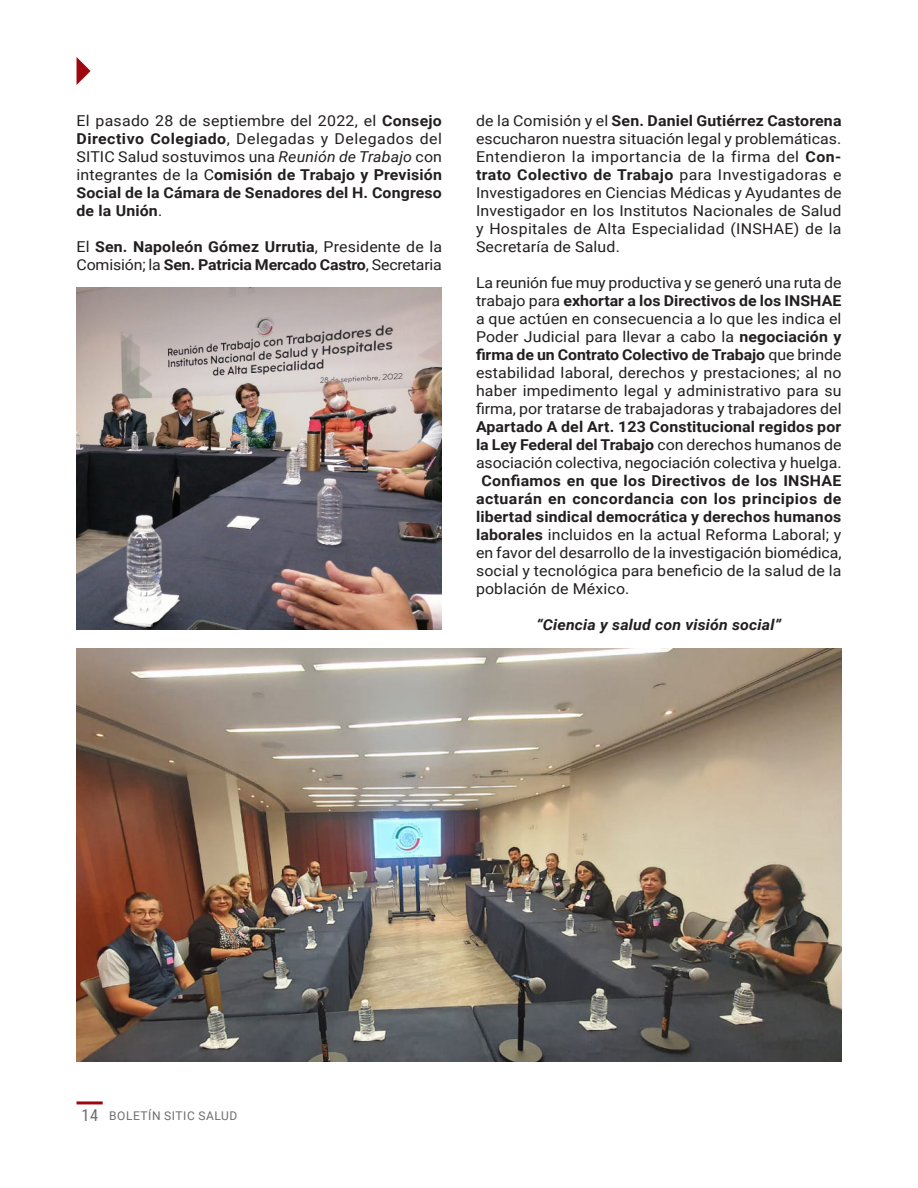
<style>
.page{position:relative;width:918px;height:1188px;background:#fff}
.page>*{position:absolute;margin:0;border:0;box-sizing:border-box;transform-origin:0 0}
.t1{font:16.5px "Roboto Condensed";color:#6c6d70}
.t2{font:15px/18px "Roboto";letter-spacing:.01em;color:#231f20;text-align:justify;scale:1.06 1}
.t3{font:700 15px/18px "Roboto";letter-spacing:.01em;color:#231f20;text-align:justify;scale:1.06 1}
.t4{font:700 15px/18px "Roboto";letter-spacing:-.01em;color:#231f20;scale:1.06 1}
.t5{font:italic 700 15px "Roboto";letter-spacing:.01em;color:#231f20;scale:1.06 1}
.t6{font:12px "Roboto";letter-spacing:.045em;color:#6c6d70}
.s1{font-weight:400}
.s2{font-weight:400;font-style:italic}
.s3{font-weight:700}
</style>
<div class="page">
<img style="left:77px;top:648px;width:764px;height:414px">
<img style="left:77px;top:288px;width:365px;height:342px">
<hr style="left:77px;top:1101px;width:26px;height:3px;background:#9d070d">
<svg style="left:77px;top:57px;width:14px;height:28px"></svg>
<p class="t3" style="left:77px;top:111px;width:346px"><span class="s1">El pasado 28 de septiembre del 2022, el</span> Consejo Directivo Colegiado<span class="s1">, Delegadas y Delegados del SITIC Salud sostuvimos una</span> <span class="s2">Reunión de Trabajo</span> <span class="s1">con integrantes de la C</span>omisión de Trabajo y Previsión Social de la Cámara de Senadores del H. Congreso de la Unión<span class="s1">.</span></p>
<p class="t4" style="left:77px;top:237px;width:346px"><span class="s1">El</span> Sen. Napoleón Gómez Urrutia<span class="s1">, Presidente de la<br>Comisión; la</span> Sen. Patricia Mercado Castro<span class="s1">, Secretaria</span></p>
<p class="t2" style="left:476px;top:111px;width:346px">de la Comisión y el <span class="s3">Sen. Daniel Gutiérrez Castorena </span>escucharon nuestra situación legal y problemáticas.<br>Entendieron la importancia de la firma del <span class="s3">Con&shy;trato Colectivo de Trabajo</span> para Investigadoras e Investigadores en Ciencias Médicas y Ayudantes de Investigador en los Institutos Nacionales de Salud y Hospitales de Alta Especialidad (INSHAE) de la Secretaría de Salud.</p>
<p class="t2" style="left:476px;top:273px;width:346px">La reunión fue muy productiva y se generó una ruta de trabajo para <span class="s3">exhortar a los Directivos de los INSHAE </span>a que actúen en consecuencia a lo que les indica el Poder Judicial para llevar a cabo la <span class="s3">negociación y firma de un Contrato Colectivo de Trabajo</span> que brinde estabilidad laboral, derechos y prestaciones; al no haber impedimento legal y administrativo para su firma, por tratarse de trabajadoras y trabajadores del <span class="s3">Apartado A del Art. 123 Constitucional regidos por la Ley Federal del Trabajo</span> con derechos humanos de asociación colectiva, negociación colectiva y huelga.</p>
<p class="t2" style="left:476px;top:471px;width:346px;text-indent:6px"><span class="s3">Confiamos en que los Directivos de los INSHAE actuarán en concordancia con los principios de libertad sindical democrática y derechos humanos laborales</span> incluidos en la actual Reforma Laboral; y en favor del desarrollo de la investigación biomédica, social y tecnológica para beneficio de la salud de la población de México.</p>
<p class="t5" style="left:536px;top:614px;width:232px">“Ciencia y salud con visión social”</p>
<p class="t1" style="left:81px;top:1104px;width:18px">14</p>
<p class="t6" style="left:109px;top:1108px;width:130px">BOLETÍN SITIC SALUD</p>
</div>
